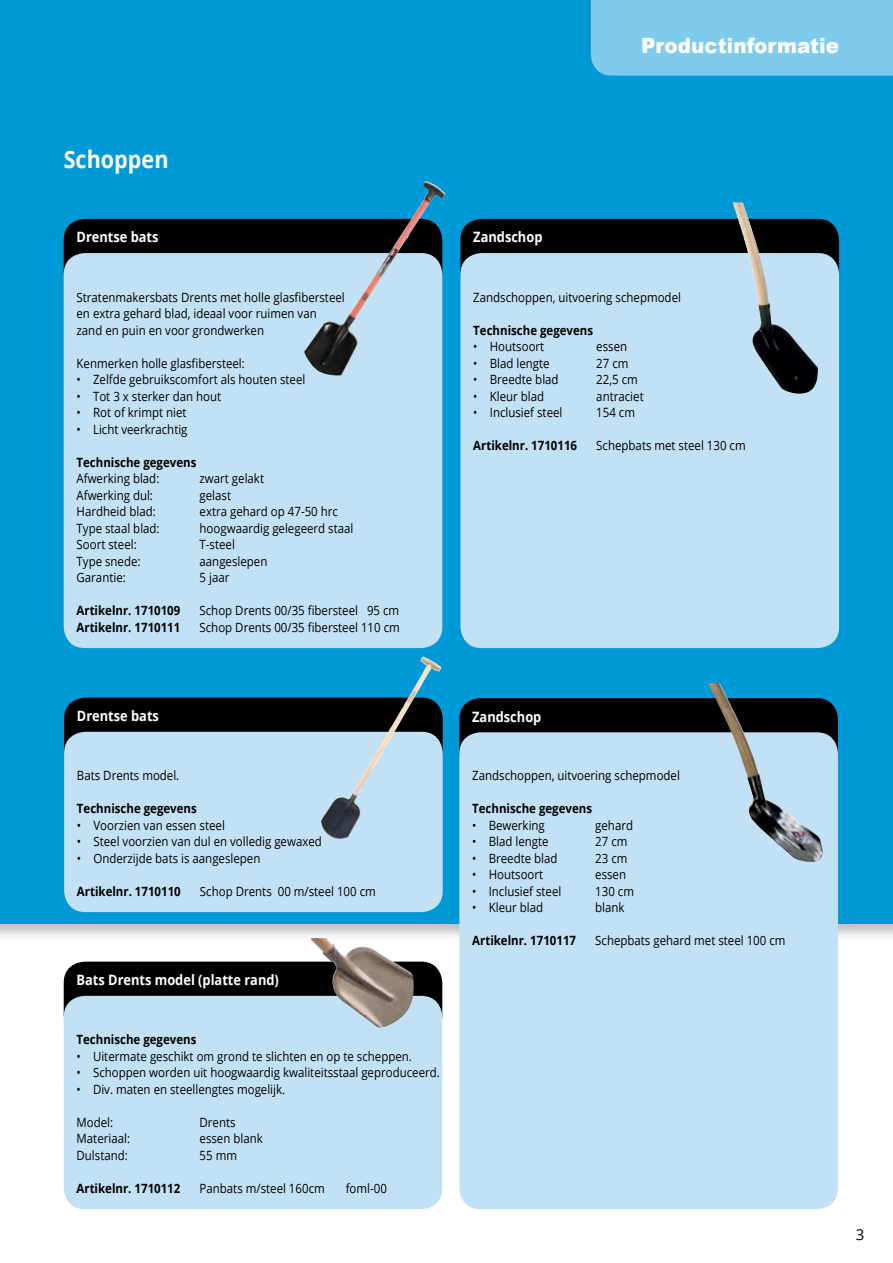
<style>
.page{position:relative;width:893px;height:1263px;background:#fff}
.page>*{position:absolute;margin:0;border:0;box-sizing:border-box;transform-origin:0 0}
.t1{font:700 24px "Open Sans";color:#fff;scale:.9 1}
.t2{font:900 21px "Arial";color:#fff;scale:.95 1}
.t3{font:15px "Open Sans";color:#000}
.t4{font:700 14.25px "Open Sans";color:#fff;scale:.9 1}
.t5{font:12.75px/16.5px "Open Sans";color:#000;scale:.9 1}
.t6{font:700 12.75px "Open Sans";color:#000;scale:.9 1}
</style>
<div class="page">
<div style="left:0;top:805px;width:893px;height:136px;background:#000;opacity:.25"></div>
<div style="left:0;top:0;width:893px;height:924px;background:#0099d8"></div>
<div style="left:591px;top:0;width:302px;height:76px;background:#7fcbeb"></div>
<div style="left:64px;top:219px;width:378px;height:74px;background:#000;border-radius:21px"></div>
<div style="left:64px;top:253px;width:378px;height:395px;background:#c3e1f4;border-radius:21px"></div>
<img style="left:304px;top:186px;width:126px;height:190px">
<div style="left:64px;top:698px;width:379px;height:74px;background:#000;border-radius:21px"></div>
<div style="left:64px;top:732px;width:379px;height:180px;background:#c3e1f4;border-radius:21px"></div>
<img style="left:321px;top:661px;width:106px;height:169px">
<svg style="left:64px;top:962px;width:378px;height:74px;fill:#000"></svg>
<div style="left:64px;top:996px;width:378px;height:213px;background:#c3e1f4;border-radius:21px"></div>
<img style="left:311px;top:938px;width:37px;height:67px">
<div style="left:460px;top:219px;width:379px;height:74px;background:#000;border-radius:21px"></div>
<div style="left:460px;top:253px;width:379px;height:395px;background:#c3e1f4;border-radius:21px"></div>
<div style="left:459px;top:698px;width:379px;height:74px;background:#000;border-radius:21px"></div>
<div style="left:459px;top:732px;width:379px;height:477px;background:#c3e1f4;border-radius:21px"></div>
<img style="left:733px;top:202px;width:29px;height:158px">
<img style="left:708px;top:683px;width:45px;height:113px">
<h2 class="t2" style="left:641px;top:31px;width:210px">Productinformatie</h2>
<h1 class="t1" style="left:64px;top:142px;width:118px">Schoppen</h1>
<p class="t4" style="left:77px;top:227px;width:93px">Drentse bats</p>
<p class="t5" style="left:77px;top:288px;width:300px">Stratenmakersbats Drents met holle glasfibersteel en extra gehard blad, ideaal voor ruimen van zand en puin en voor grondwerken</p>
<p class="t5" style="left:77px;top:354px;width:189px">Kenmerken holle glasfibersteel:</p>
<p class="t5" style="left:77px;top:371px;width:256px">• Zelfde gebruikscomfort als houten steel</p>
<p class="t5" style="left:77px;top:387px;width:162px">• Tot 3 x sterker dan hout</p>
<p class="t5" style="left:77px;top:404px;width:124px">• Rot of krimpt niet</p>
<p class="t5" style="left:77px;top:420px;width:125px">• Licht veerkrachtig</p>
<p class="t6" style="left:77px;top:453px;width:135px">Technische gegevens</p>
<p class="t5" style="left:77px;top:470px;width:94px">Afwerking blad:</p>
<p class="t5" style="left:200px;top:470px;width:73px">zwart gelakt</p>
<p class="t5" style="left:77px;top:486px;width:86px">Afwerking dul:</p>
<p class="t5" style="left:200px;top:486px;width:37px">gelast</p>
<p class="t5" style="left:77px;top:503px;width:90px">Hardheid blad:</p>
<p class="t5" style="left:200px;top:503px;width:155px">extra gehard op 47-50 hrc</p>
<p class="t5" style="left:77px;top:519px;width:94px">Type staal blad:</p>
<p class="t5" style="left:200px;top:519px;width:172px">hoogwaardig gelegeerd staal</p>
<p class="t5" style="left:77px;top:536px;width:68px">Soort steel:</p>
<p class="t5" style="left:200px;top:536px;width:41px">T-steel</p>
<p class="t5" style="left:77px;top:552px;width:73px">Type snede:</p>
<p class="t5" style="left:200px;top:552px;width:77px">aangeslepen</p>
<p class="t5" style="left:77px;top:569px;width:56px">Garantie:</p>
<p class="t5" style="left:200px;top:569px;width:35px">5 jaar</p>
<p class="t6" style="left:77px;top:601px;width:117px">Artikelnr. 1710109</p>
<p class="t5" style="left:200px;top:602px;width:223px">Schop Drents 00/35 fibersteel 95 cm</p>
<p class="t6" style="left:77px;top:618px;width:117px">Artikelnr. 1710111</p>
<p class="t5" style="left:200px;top:618px;width:224px">Schop Drents 00/35 fibersteel 110 cm</p>
<p class="t4" style="left:77px;top:706px;width:93px">Drentse bats</p>
<p class="t5" style="left:77px;top:767px;width:115px">Bats Drents model.</p>
<p class="t6" style="left:77px;top:799px;width:135px">Technische gegevens</p>
<p class="t5" style="left:77px;top:816px;width:166px">• Voorzien van essen steel</p>
<p class="t5" style="left:77px;top:833px;width:274px">• Steel voorzien van dul en volledig gewaxed</p>
<p class="t5" style="left:77px;top:849px;width:205px">• Onderzijde bats is aangeslepen</p>
<p class="t6" style="left:77px;top:882px;width:117px">Artikelnr. 1710110</p>
<p class="t5" style="left:200px;top:882px;width:197px">Schop Drents 00 m/steel 100 cm</p>
<p class="t4" style="left:77px;top:970px;width:226px">Bats Drents model (platte rand)</p>
<p class="t6" style="left:77px;top:1030px;width:135px">Technische gegevens</p>
<p class="t5" style="left:77px;top:1047px;width:374px">• Uitermate geschikt om grond te slichten en op te scheppen.</p>
<p class="t5" style="left:77px;top:1064px;width:405px">• Schoppen worden uit hoogwaardig kwaliteitsstaal geproduceerd.</p>
<p class="t5" style="left:77px;top:1080px;width:233px">• Div. maten en steellengtes mogelijk.</p>
<p class="t5" style="left:77px;top:1113px;width:42px">Model:</p>
<p class="t5" style="left:200px;top:1113px;width:42px">Drents</p>
<p class="t5" style="left:77px;top:1130px;width:61px">Materiaal:</p>
<p class="t5" style="left:200px;top:1130px;width:72px">essen blank</p>
<p class="t5" style="left:77px;top:1146px;width:59px">Dulstand:</p>
<p class="t5" style="left:200px;top:1146px;width:43px">55 mm</p>
<p class="t6" style="left:77px;top:1179px;width:117px">Artikelnr. 1710112</p>
<p class="t5" style="left:200px;top:1179px;width:141px">Panbats m/steel 160cm</p>
<p class="t5" style="left:346px;top:1179px;width:47px">foml-00</p>
<p class="t4" style="left:473px;top:227px;width:78px">Zandschop</p>
<p class="t5" style="left:473px;top:288px;width:232px">Zandschoppen, uitvoering schepmodel</p>
<p class="t6" style="left:473px;top:321px;width:135px">Technische gegevens</p>
<p class="t5" style="left:473px;top:338px;width:80px">• Houtsoort</p>
<p class="t5" style="left:596px;top:338px;width:36px">essen</p>
<p class="t5" style="left:473px;top:354px;width:86px">• Blad lengte</p>
<p class="t5" style="left:596px;top:354px;width:37px">27 cm</p>
<p class="t5" style="left:473px;top:371px;width:96px">• Breedte blad</p>
<p class="t5" style="left:596px;top:371px;width:48px">22,5 cm</p>
<p class="t5" style="left:473px;top:387px;width:80px">• Kleur blad</p>
<p class="t5" style="left:596px;top:387px;width:54px">antraciet</p>
<p class="t5" style="left:473px;top:404px;width:101px">• Inclusief steel</p>
<p class="t5" style="left:596px;top:404px;width:45px">154 cm</p>
<p class="t6" style="left:473px;top:436px;width:117px">Artikelnr. 1710116</p>
<p class="t5" style="left:596px;top:437px;width:168px">Schepbats met steel 130 cm</p>
<p class="t4" style="left:472px;top:706px;width:78px">Zandschop</p>
<p class="t5" style="left:472px;top:767px;width:232px">Zandschoppen, uitvoering schepmodel</p>
<p class="t6" style="left:472px;top:799px;width:135px">Technische gegevens</p>
<p class="t5" style="left:472px;top:816px;width:82px">• Bewerking</p>
<p class="t5" style="left:595px;top:816px;width:44px">gehard</p>
<p class="t5" style="left:472px;top:833px;width:86px">• Blad lengte</p>
<p class="t5" style="left:595px;top:833px;width:37px">27 cm</p>
<p class="t5" style="left:472px;top:849px;width:96px">• Breedte blad</p>
<p class="t5" style="left:595px;top:849px;width:37px">23 cm</p>
<p class="t5" style="left:472px;top:866px;width:80px">• Houtsoort</p>
<p class="t5" style="left:595px;top:866px;width:36px">essen</p>
<p class="t5" style="left:472px;top:882px;width:101px">• Inclusief steel</p>
<p class="t5" style="left:595px;top:882px;width:45px">130 cm</p>
<p class="t5" style="left:472px;top:899px;width:80px">• Kleur blad</p>
<p class="t5" style="left:595px;top:899px;width:34px">blank</p>
<p class="t6" style="left:472px;top:931px;width:117px">Artikelnr. 1710117</p>
<p class="t5" style="left:595px;top:932px;width:213px">Schepbats gehard met steel 100 cm</p>
<p class="t3" style="left:856px;top:1224px;width:10px">3</p>
</div>
